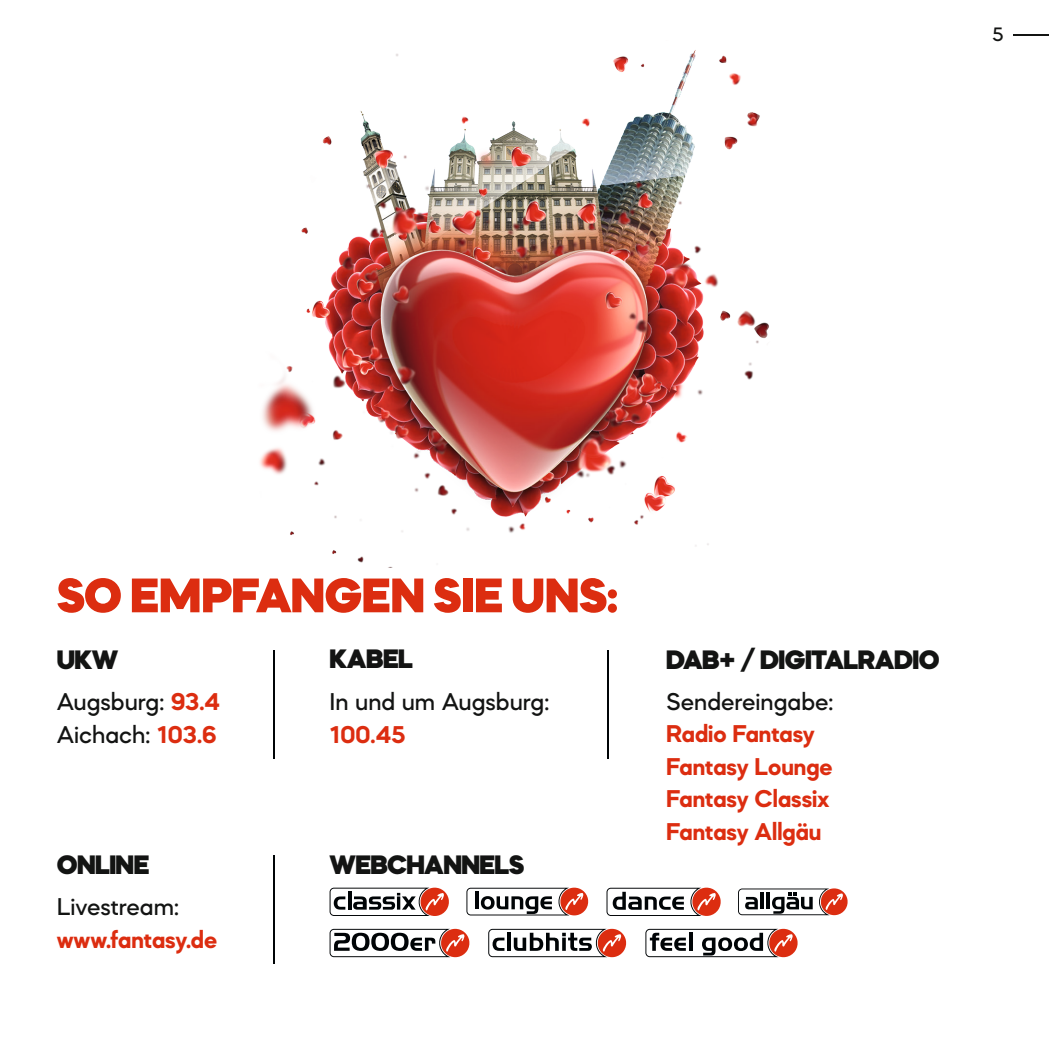
<style>
.page{position:relative;width:1049px;height:1049px;background:#fff}
.page>*{position:absolute;margin:0;border:0;box-sizing:border-box;transform-origin:0 0}
.t1{font:900 50px "Mazzard M";color:#dc2d10}
.t2{font:900 27.5px "Mazzard M";letter-spacing:-.02em;color:#131413}
.t3{font:700 25px/32.5px "Mazzard M";color:#dc2d10}
.t4{font:500 25px/32.5px "Mazzard M";color:#131413}
.t5{font:500 20px "Mazzard M";color:#131413}
.s1{font-weight:700;color:#dc2d10}
</style>
<div class="page">
<img style="left:260px;top:50px;width:509px;height:518px">
<svg style="left:488px;top:929px;width:138px;height:28px"></svg>
<svg style="left:645px;top:929px;width:153px;height:28px"></svg>
<svg style="left:330px;top:929px;width:140px;height:28px"></svg>
<svg style="left:330px;top:888px;width:119px;height:28px"></svg>
<svg style="left:466px;top:888px;width:123px;height:27px"></svg>
<svg style="left:606px;top:888px;width:115px;height:28px"></svg>
<svg style="left:738px;top:888px;width:110px;height:27px"></svg>
<hr style="left:607px;top:650px;width:2px;height:109px;background:#000406">
<hr style="left:273px;top:855px;width:2px;height:108px;background:#000406">
<hr style="left:273px;top:650px;width:2px;height:109px;background:#000406">
<hr style="left:1013px;top:34px;width:36px;height:2px;background:#131413">
<p class="t5" style="left:992px;top:22px;width:13px">5</p>
<h1 class="t1" style="left:57px;top:564px;width:562px">SO EMPFANGEN SIE UNS:</h1>
<p class="t2" style="left:57px;top:643px;width:63px">UKW</p>
<p class="t4" style="left:57px;top:685px;width:165px">Augsburg: <span class="s1">93.4<br></span>Aichach: <span class="s1">103.6</span></p>
<p class="t2" style="left:57px;top:847px;width:94px">ONLINE</p>
<p class="t4" style="left:57px;top:890px;width:124px">Livestream:</p>
<p class="t3" style="left:57px;top:923px;width:162px">www.fantasy.de</p>
<p class="t2" style="left:330px;top:641px;width:85px">KABEL</p>
<p class="t4" style="left:330px;top:685px;width:221px">In und um Augsburg:</p>
<p class="t3" style="left:330px;top:717px;width:78px">100.45</p>
<p class="t2" style="left:330px;top:847px;width:196px">WEBCHANNELS</p>
<p class="t2" style="left:666px;top:643px;width:275px">DAB+ / DIGITALRADIO</p>
<p class="t4" style="left:666px;top:684px;width:169px">Sendereingabe:</p>
<p class="t3" style="left:666px;top:717px;width:168px">Radio Fantasy<br>Fantasy Lounge<br>Fantasy Classix<br>Fantasy Allgäu</p>
</div>
